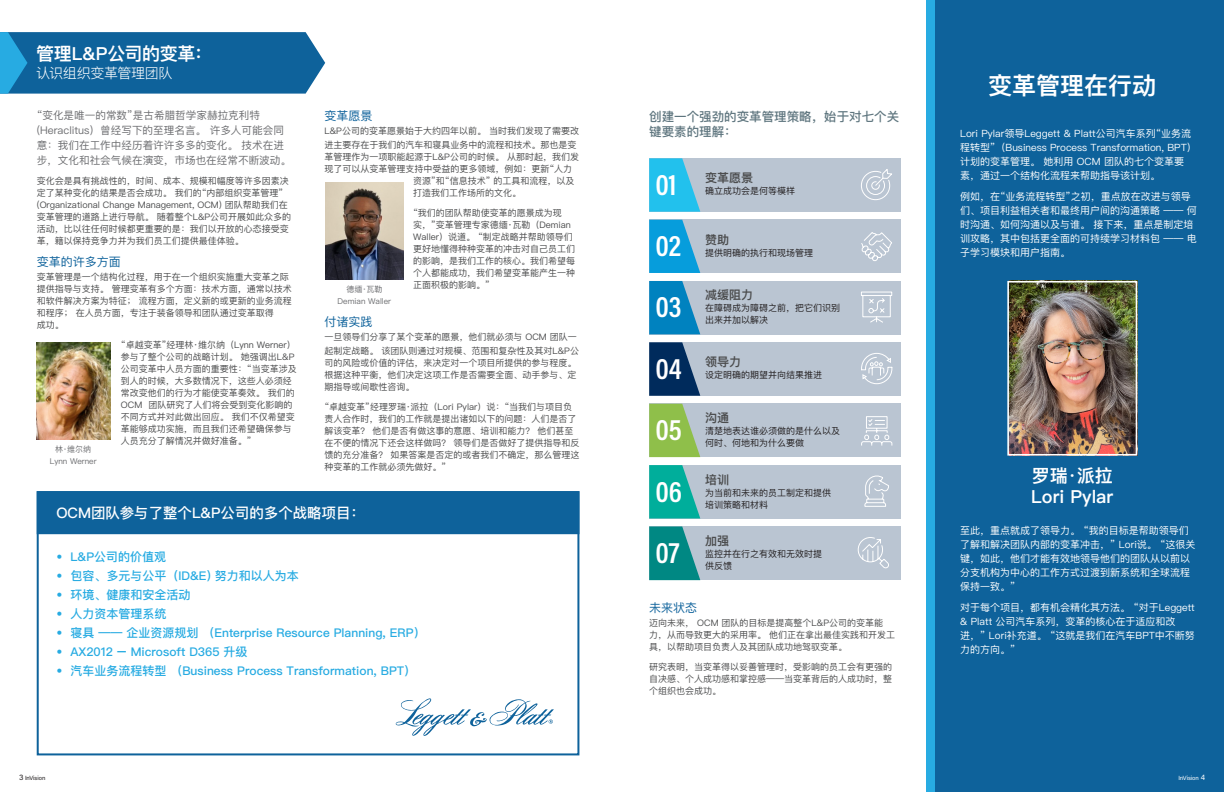
<style>
.page{position:relative;width:1224px;height:792px;background:#fff}
.page>*{position:absolute;margin:0;border:0;box-sizing:border-box;transform-origin:0 0}
.CEO_letter{font:600 30px "Acumin Pro Cond";letter-spacing:-.01em;color:#fff}
.CEO_letter-2{font:600 24px "Ping Fang SC";color:#fff}
.CEO_letter-3{font:600 18px "Ping Fang SC";color:#fff}
.Body_Copy{font:600 18px "Ping Fang SC";letter-spacing:-.015em;color:#fff}
.CEO_letter-4{font:500 14.5px "Ping Fang SC";letter-spacing:-.005em;color:#fff}
.Body_Copy-2{font:300 14px "Ping Fang SC";letter-spacing:-.03em;color:#fff}
.CEO_letter-5{font:500 12.5px/15px "Ping Fang SC";color:#5f767f}
.CEO_letter-6{font:500 12px "Ping Fang SC";color:#27abe2}
.CEO_letter-7{font:12px "Ping Fang SC";color:#0e629b}
.CEO_letter-8{font:600 12px "Ping Fang SC";color:#4b4c4d}
.CEO_letter-9{font:10.6px/15px "Ping Fang SC";color:#6c6d70}
.CEO_letter-10{font:10px/14px "Ping Fang SC";color:#fff}
.CEO_letter-11{font:9px/12px "Ping Fang SC";color:#4b4c4d}
.CEO_letter-12{font:9px "Ping Fang SC";color:#231f20}
.CEO_letter-13{font:8px "Ping Fang SC";color:#6c6d70}
.t1{font:6px "Acumin Pro";letter-spacing:-.015em;color:#231f20}
.t2{font:6px "Acumin Pro";letter-spacing:-.015em;color:#fff}
.s1{font-size:8px}
</style>
<div class="page">
<div style="left:37px;top:491px;width:542px;height:264px;border:2px solid #0e629b"></div>
<svg style="left:0;top:32px;width:325px;height:62px;background:#176ba2"></svg>
<div style="left:37px;top:491px;width:542px;height:43px;background:#0e629b"></div>
<img style="left:325px;top:182px;width:78px;height:98px">
<img style="left:37px;top:342px;width:74px;height:98px">
<svg style="left:396px;top:698px;width:158px;height:38px"></svg>
<div style="left:932px;top:0;width:292px;height:792px;background:#0e629b"></div>
<div style="left:649px;top:158px;width:252px;height:54px;background:#bac5d2"></div>
<svg style="left:649px;top:158px;width:51px;height:54px"></svg>
<div style="left:649px;top:220px;width:252px;height:53px;background:#bac5d2"></div>
<svg style="left:649px;top:220px;width:51px;height:53px"></svg>
<div style="left:649px;top:281px;width:252px;height:53px;background:#bac5d2"></div>
<svg style="left:649px;top:281px;width:51px;height:53px"></svg>
<div style="left:649px;top:342px;width:252px;height:54px;background:#bac5d2"></div>
<svg style="left:649px;top:342px;width:51px;height:54px"></svg>
<div style="left:649px;top:404px;width:252px;height:53px;background:#bac5d2"></div>
<svg style="left:649px;top:404px;width:51px;height:53px"></svg>
<div style="left:649px;top:465px;width:252px;height:54px;background:#bac5d2"></div>
<svg style="left:649px;top:465px;width:51px;height:54px"></svg>
<div style="left:649px;top:527px;width:252px;height:53px;background:#bac5d2"></div>
<svg style="left:649px;top:527px;width:51px;height:53px"></svg>
<div style="left:926px;top:0;width:9px;height:792px;background:#27abe2"></div>
<svg style="left:861px;top:169px;width:31px;height:32px"></svg>
<svg style="left:861px;top:232px;width:31px;height:29px"></svg>
<svg style="left:861px;top:291px;width:32px;height:32px"></svg>
<svg style="left:861px;top:353px;width:32px;height:32px"></svg>
<svg style="left:861px;top:416px;width:32px;height:30px"></svg>
<svg style="left:864px;top:475px;width:25px;height:32px"></svg>
<svg style="left:857px;top:537px;width:32px;height:32px"></svg>
<img style="left:1010px;top:284px;width:124px;height:169px">
<div style="left:1007px;top:281px;width:130px;height:175px;border:2px solid #fff"></div>
<p class="Body_Copy" style="left:36px;top:42px;width:178px">管理L&amp;P公司的变革：</p>
<p class="Body_Copy-2" style="left:36px;top:64px;width:138px">认识组织变革管理团队</p>
<p class="CEO_letter-9" style="left:37px;top:108px;width:256px">“变化是唯一的常数”是古希腊哲学家赫拉克利特(Heraclitus）曾经写下的至理名言。 许多人可能会同意：我们在工作中经历着许许多多的变化。 技术在进步，文化和社会气候在演变，市场也在经常不断波动。</p>
<p class="CEO_letter-11" style="left:37px;top:175px;width:256px">变化会是具有挑战性的，时间、成本、规模和幅度等许多因素决定了某种变化的结果是否会成功。 我们的“内部组织变革管理” (Organizational Change Management, OCM) 团队帮助我们在变革管理的道路上进行导航。 随着整个L&amp;P公司开展如此众多的活动，比以往任何时候都更重要的是：我们以开放的心态接受变革，籍以保持竞争力并为我们员工们提供最佳体验。</p>
<p class="CEO_letter-7" style="left:37px;top:255px;width:85px">变革的许多方面</p>
<p class="CEO_letter-11" style="left:37px;top:271px;width:256px">变革管理是一个结构化过程，用于在一个组织实施重大变革之际提供指导与支持。 管理变革有多个方面：技术方面，通常以技术和软件解决方案为特征； 流程方面，定义新的或更新的业务流程和程序； 在人员方面，专注于装备领导和团队通过变革取得</p>
<p class="CEO_letter-11" style="left:37px;top:319px;width:28px">成功。</p>
<p class="CEO_letter-11" style="left:121px;top:339px;width:177px">“卓越变革”经理林·维尔纳（Lynn Werner）参与了整个公司的战略计划。 她强调出L&amp;P公司变革中人员方面的重要性：“当变革涉及到人的时候，大多数情况下，这些人必须经常改变他们的行为才能使变革奏效。 我们的<br>OCM 团队研究了人们将会受到变化影响的不同方式并对此做出回应。 我们不仅希望变革能够成功实施，而且我们还希望确保参与人员充分了解情况并做好准备。”</p>
<p class="CEO_letter-13" style="left:55px;top:444px;width:37px">林·维尔纳</p>
<p class="CEO_letter-13" style="left:50px;top:456px;width:48px">Lynn Werner</p>
<p class="CEO_letter-7" style="left:324px;top:109px;width:49px">变革愿景</p>
<p class="CEO_letter-11" style="left:324px;top:124px;width:256px;line-height:14px">L&amp;P公司的变革愿景始于大约四年以前。 当时我们发现了需要改进主要存在于我们的汽车和寝具业务中的流程和技术。那也是变</p>
<p class="CEO_letter-11" style="left:324px;top:151px;width:256px">革管理作为一项职能起源于L&amp;P公司的时候。 从那时起，我们发</p>
<p class="CEO_letter-11" style="left:324px;top:163px;width:249px">现了可以从变革管理支持中受益的更多领域，例如：更新“人力</p>
<p class="CEO_letter-11" style="left:413px;top:175px;width:163px">资源”和“信息技术” 的工具和流程，以及</p>
<p class="CEO_letter-11" style="left:413px;top:187px;width:110px">打造我们工作场所的文化。</p>
<p class="CEO_letter-11" style="left:413px;top:207px;width:164px">“我们的团队帮助使变革的愿景成为现<br>实，”变革管理专家德缅·瓦勒（Demian<br>Waller）说道。 “制定战略并帮助领导们更好地懂得种种变革的冲击对自己员工们的影响，是我们工作的核心。我们希望每个人都能成功，我们希望变革能产生一种正面积极的影响。”</p>
<p class="CEO_letter-7" style="left:324px;top:315px;width:49px">付诸实践</p>
<p class="CEO_letter-11" style="left:324px;top:330px;width:256px;line-height:14px">一旦领导们分享了某个变革的愿景，他们就必须与 OCM 团队一起制定战略。 该团队则通过对规模、范围和复杂性及其对L&amp;P公</p>
<p class="CEO_letter-11" style="left:324px;top:357px;width:253px;text-align:justify">司的风险或价值的评估，来决定对一个项目所提供的参与程度。根据这种平衡，他们决定这项工作是否需要全面、动手参与、定期指导或间歇性咨询。</p>
<p class="CEO_letter-11" style="left:324px;top:401px;width:256px">“卓越变革”经理罗瑞·派拉（Lori Pylar）说：“当我们与项目负责人合作时，我们的工作就是提出诸如以下的问题：人们是否了解该变革？ 他们是否有做这事的意愿、培训和能力？ 他们甚至在不便的情况下还会这样做吗？ 领导们是否做好了提供指导和反馈的充分准备？ 如果答案是否定的或者我们不确定，那么管理这种变革的工作就必须先做好。”</p>
<p class="CEO_letter-13" style="left:346px;top:284px;width:37px">德缅·瓦勒</p>
<p class="CEO_letter-13" style="left:338px;top:296px;width:55px">Demian Waller</p>
<p class="CEO_letter-4" style="left:56px;top:504px;width:310px">OCM团队参与了整个L&amp;P公司的多个战略项目：</p>
<p class="CEO_letter-6" style="left:56px;top:550px;width:111px">• L&amp;P公司的价值观</p>
<p class="CEO_letter-6" style="left:56px;top:569px;width:244px">• 包容、多元与公平（ID&amp;E) 努力和以人为本</p>
<p class="CEO_letter-6" style="left:56px;top:588px;width:135px">• 环境、健康和安全活动</p>
<p class="CEO_letter-6" style="left:56px;top:607px;width:111px">• 人力资本管理系统</p>
<p class="CEO_letter-6" style="left:56px;top:626px;width:371px">• 寝具 —— 企业资源规划 （Enterprise Resource Planning, ERP）</p>
<p class="CEO_letter-6" style="left:56px;top:645px;width:193px">• AX2012 – Microsoft D365 升级</p>
<p class="CEO_letter-6" style="left:56px;top:664px;width:361px">• 汽车业务流程转型 （Business Process Transformation, BPT）</p>
<p class="t1" style="left:19px;top:774px;width:28px"><span class="s1">3</span> InVision</p>
<p class="CEO_letter-5" style="left:649px;top:109px;width:251px">创建一个强劲的变革管理策略，始于对七个关键要素的理解：</p>
<p class="CEO_letter" style="left:656px;top:165px;width:23px">01</p>
<p class="CEO_letter-8" style="left:705px;top:171px;width:49px">变革愿景</p>
<p class="CEO_letter-12" style="left:705px;top:186px;width:91px">确立成功会是何等模样</p>
<p class="CEO_letter" style="left:656px;top:226px;width:27px">02</p>
<p class="CEO_letter-8" style="left:705px;top:232px;width:25px">赞助</p>
<p class="CEO_letter-12" style="left:705px;top:247px;width:109px">提供明确的执行和现场管理</p>
<p class="CEO_letter" style="left:656px;top:287px;width:27px">03</p>
<p class="CEO_letter-8" style="left:705px;top:288px;width:49px">减缓阻力</p>
<p class="CEO_letter-12" style="left:705px;top:303px;width:136px">在障碍成为障碍之前，把它们识别</p>
<p class="CEO_letter-12" style="left:705px;top:315px;width:64px">出来并加以解决</p>
<p class="CEO_letter" style="left:656px;top:349px;width:28px">04</p>
<p class="CEO_letter-8" style="left:705px;top:355px;width:37px">领导力</p>
<p class="CEO_letter-12" style="left:705px;top:370px;width:118px">设定明确的期望并向结果推进</p>
<p class="CEO_letter" style="left:656px;top:410px;width:28px">05</p>
<p class="CEO_letter" style="left:656px;top:472px;width:28px">06</p>
<p class="CEO_letter" style="left:656px;top:533px;width:26px">07</p>
<p class="CEO_letter-8" style="left:705px;top:411px;width:25px">沟通</p>
<p class="CEO_letter-12" style="left:705px;top:426px;width:136px">清楚地表达谁必须做的是什么以及</p>
<p class="CEO_letter-12" style="left:705px;top:438px;width:100px">何时、何地和为什么要做</p>
<p class="CEO_letter-8" style="left:705px;top:472px;width:25px">培训</p>
<p class="CEO_letter-12" style="left:705px;top:487px;width:127px">为当前和未来的员工制定和提供</p>
<p class="CEO_letter-12" style="left:705px;top:499px;width:64px">培训策略和材料</p>
<p class="CEO_letter-8" style="left:705px;top:533px;width:25px">加强</p>
<p class="CEO_letter-12" style="left:705px;top:548px;width:118px">监控并在行之有效和无效时提</p>
<p class="CEO_letter-12" style="left:705px;top:560px;width:28px">供反馈</p>
<p class="CEO_letter-7" style="left:649px;top:600px;width:49px">未来状态</p>
<p class="CEO_letter-11" style="left:649px;top:616px;width:247px">迈向未来， OCM 团队的目标是提高整个L&amp;P公司的变革能<br>力，从而导致更大的采用率。 他们正在拿出最佳实践和开发工具，以帮助项目负责人及其团队成功地驾驭变革。</p>
<p class="CEO_letter-11" style="left:649px;top:660px;width:244px;text-align:justify">研究表明，当变革得以妥善管理时，受影响的员工会有更强的自决感、个人成功感和掌控感——当变革背后的人成功时，整个组织也会成功。</p>
<p class="CEO_letter-2" style="left:988px;top:70px;width:170px">变革管理在行动</p>
<p class="CEO_letter-10" style="left:960px;top:127px;width:238px">Lori Pylar领导Leggett &amp; Platt公司汽车系列“业务流程转型”（Business Process Transformation, BPT）计划的变革管理。 她利用 OCM 团队的七个变革要<br>素，通过一个结构化流程来帮助指导该计划。</p>
<p class="CEO_letter-10" style="left:960px;top:190px;width:238px">例如，在“业务流程转型”之初，重点放在改进与领导们、项目利益相关者和最终用户间的沟通策略 —— 何时沟通、如何沟通以及与谁。 接下来，重点是制定培训攻略，其中包括更全面的可持续学习材料包 —— 电子学习模块和用户指南。</p>
<p class="CEO_letter-3" style="left:1032px;top:465px;width:82px">罗瑞·派拉</p>
<p class="CEO_letter-3" style="left:1031px;top:486px;width:83px">Lori Pylar</p>
<p class="CEO_letter-10" style="left:960px;top:524px;width:237px">至此，重点就成了领导力。 “我的目标是帮助领导们了解和解决团队内部的变革冲击，” Lori说。 “这很关键，如此，他们才能有效地领导他们的团队从以前以分支机构为中心的工作方式过渡到新系统和全球流程保持一致。”</p>
<p class="CEO_letter-10" style="left:960px;top:601px;width:236px">对于每个项目，都有机会精化其方法。 “对于Leggett &amp; Platt 公司汽车系列，变革的核心在于适应和改<br>进，” Lori补充道。 “这就是我们在汽车BPT中不断努力的方向。”</p>
<p class="t2" style="left:1178px;top:774px;width:28px">InVision <span class="s1">4</span></p>
</div>
